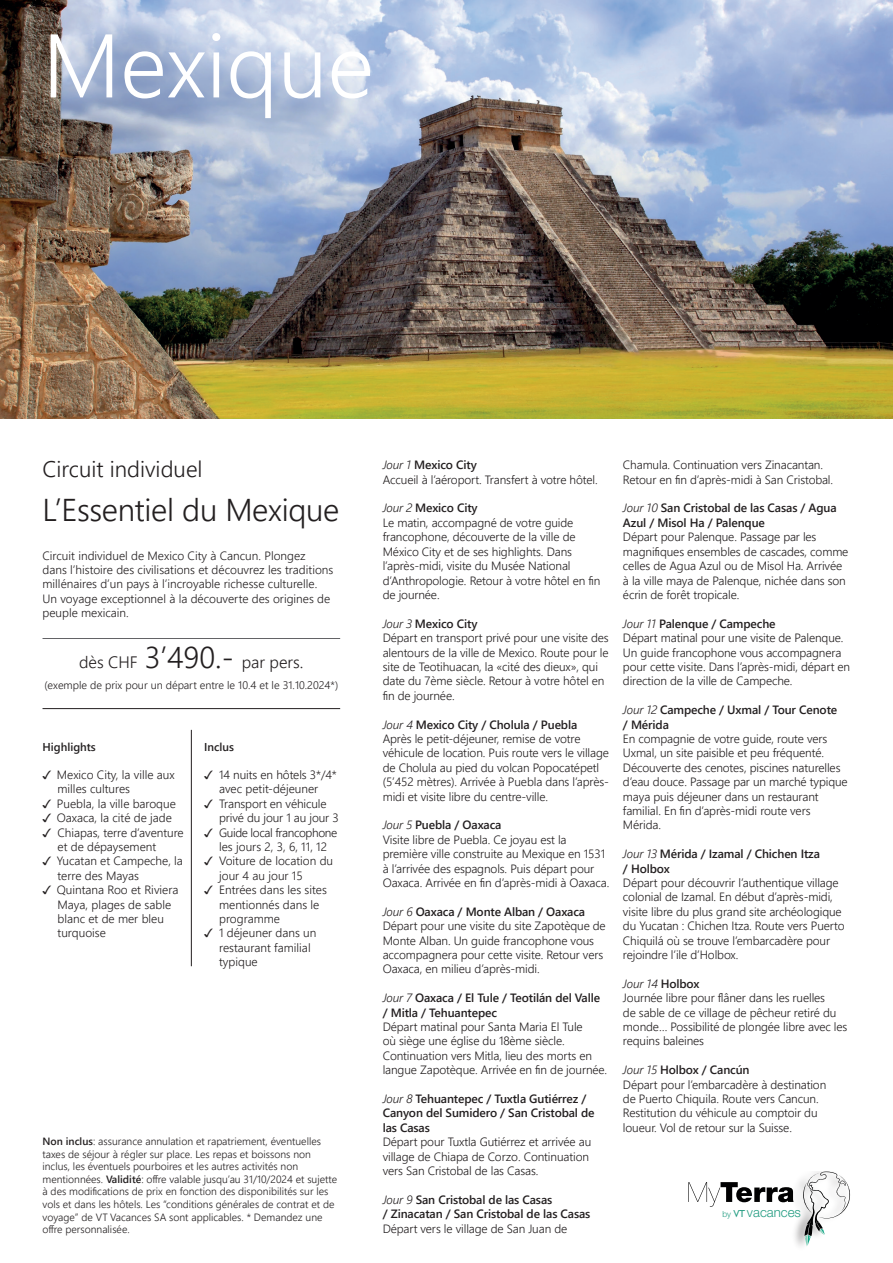
<style>
.page{position:relative;width:893px;height:1263px;background:#fff}
.page>*{position:absolute;margin:0;border:0;box-sizing:border-box;transform-origin:0 0}
.t1{font:300 90px "Segoe UI";color:#fff}
.t2{font:300 31.5px "Segoe UI";letter-spacing:-.01em;color:#231f20}
.t3{font:300 22.5px "Segoe UI";color:#231f20}
.t4{font:300 16.5px "Segoe UI";color:#231f20}
.t5{font:300 13.2px "Helvetica Neue";color:#229c81}
.t6{font:300 12px/14.4px "Segoe UI";letter-spacing:-.01em;color:#231f20}
.t7{font:600 12px/14.4px "Segoe UI";letter-spacing:-.01em;color:#231f20}
.t8{font:300 12px "Segoe UI";letter-spacing:-.03em;color:#231f20}
.t9{font:600 11.4px "Segoe UI";color:#231f20}
.t10{font:300 10.95px "Segoe UI";color:#231f20}
.t11{font:300 10.5px/12.6px "Segoe UI";color:#231f20}
.s1{font-size:30px}
.s2{font-family:"Monotype Sorts";font-weight:400}
.s3{font-weight:600}
.s4{font-style:italic}
.s5{font-weight:300;font-style:italic}
.s6{font-size:8.4px}
.s7{font-family:"Gill Sans";font-weight:400;font-size:10.05px}
</style>
<div class="page">
<img style="left:0;top:0;width:893px;height:418px">
<svg style="left:688px;top:1182px;width:100px;height:25px"></svg>
<img style="left:788px;top:1182px;width:12px;height:64px">
<svg style="left:800px;top:1171px;width:50px;height:75px"></svg>
<hr style="left:43px;top:638px;width:297px;height:1px;background:#636366">
<hr style="left:43px;top:708px;width:297px;height:1px;background:#231f20">
<hr style="left:191px;top:730px;width:1px;height:236px;background:#231f20">
<h1 class="t1" style="left:43px;top:-7px;width:333px">Mexique</h1>
<h3 class="t3" style="left:43px;top:451px;width:162px">Circuit individuel</h3>
<h2 class="t2" style="left:43px;top:485px;width:298px">L’Essentiel du Mexique</h2>
<p class="t6" style="left:43px;top:548px;width:292px">Circuit individuel de Mexico City à Cancun. Plongez<br>dans l’histoire des civilisations et découvrez les traditions millénaires d’un pays à l’incroyable richesse culturelle.<br>Un voyage exceptionnel à la découverte des origines de peuple mexicain.</p>
<h3 class="t4" style="left:79px;top:648px;width:226px">dès CHF <span class="s1">3’490.-</span> par pers.</h3>
<p class="t10" style="left:44px;top:676px;width:295px">(exemple de prix pour un départ entre le 10.4 et le 31.10.2024*)</p>
<p class="t9" style="left:43px;top:738px;width:55px">Highlights</p>
<p class="t6" style="left:43px;top:767px;width:134px"><span class="s2">3</span> Mexico City, la ville aux</p>
<p class="t6" style="left:58px;top:782px;width:74px">milles cultures</p>
<p class="t6" style="left:43px;top:796px;width:135px"><span class="s2">3</span> Puebla, la ville baroque</p>
<p class="t6" style="left:43px;top:810px;width:131px"><span class="s2">3</span> Oaxaca, la cité de jade</p>
<p class="t6" style="left:43px;top:825px;width:143px"><span class="s2">3</span> Chiapas, terre d’aventure</p>
<p class="t6" style="left:58px;top:839px;width:100px">et de dépaysement</p>
<p class="t6" style="left:43px;top:854px;width:142px"><span class="s2">3</span> Yucatan et Campeche, la</p>
<p class="t6" style="left:58px;top:868px;width:83px">terre des Mayas</p>
<p class="t6" style="left:43px;top:882px;width:138px"><span class="s2">3</span> Quintana Roo et Riviera</p>
<p class="t6" style="left:58px;top:897px;width:115px">Maya, plages de sable</p>
<p class="t6" style="left:58px;top:911px;width:108px">blanc et de mer bleu</p>
<p class="t6" style="left:58px;top:926px;width:50px">turquoise</p>
<p class="t9" style="left:204px;top:738px;width:31px">Inclus</p>
<p class="t6" style="left:204px;top:767px;width:134px"><span class="s2">3</span> 14 nuits en hôtels 3*/4*</p>
<p class="t6" style="left:219px;top:782px;width:101px">avec petit-déjeuner</p>
<p class="t6" style="left:204px;top:796px;width:124px"><span class="s2">3</span> Transport en véhicule</p>
<p class="t6" style="left:219px;top:810px;width:121px">privé du jour 1 au jour 3</p>
<p class="t8" style="left:204px;top:823px;width:135px"><span class="s2">3</span> Guide local francophone</p>
<p class="t6" style="left:219px;top:839px;width:109px">les jours 2, 3, 6, 11, 12</p>
<p class="t6" style="left:204px;top:854px;width:131px"><span class="s2">3</span> Voiture de location du</p>
<p class="t6" style="left:219px;top:868px;width:85px">jour 4 au jour 15</p>
<p class="t6" style="left:204px;top:882px;width:124px"><span class="s2">3</span> Entrées dans les sites</p>
<p class="t6" style="left:219px;top:897px;width:102px">mentionnés dans le</p>
<p class="t6" style="left:219px;top:911px;width:62px">programme</p>
<p class="t6" style="left:204px;top:926px;width:114px"><span class="s2">3</span> 1 déjeuner dans un</p>
<p class="t6" style="left:219px;top:940px;width:93px">restaurant familial</p>
<p class="t6" style="left:219px;top:954px;width:40px">typique</p>
<p class="t11" style="left:43px;top:1135px;width:296px"><span class="s3">Non inclus</span>: assurance annulation et rapatriement, éventuelles taxes de séjour à régler sur place. Les repas et boissons non inclus, les éventuels pourboires et les autres activités non mentionnées. <span class="s3">Validité</span>: offre valable jusqu’au 31/10/2024 et sujette à des modifications de prix en fonction des disponibilités sur les vols et dans les hôtels. Les “conditions générales de contrat et de voyage” de VT Vacances SA sont applicables. * Demandez une offre personnalisée.</p>
<p class="t6" style="left:383px;top:457px;width:216px"><span class="s4">Jour 1</span> <span class="s3">Mexico City<br></span>Accueil à l’aéroport. Transfert à votre hôtel.</p>
<p class="t6" style="left:383px;top:501px;width:219px"><span class="s4">Jour 2</span> <span class="s3">Mexico City<br></span>Le matin, accompagné de votre guide francophone, découverte de la ville de<br>México City et de ses highlights. Dans l’après-midi, visite du Musée National d’Anthropologie. Retour à votre hôtel en fin de journée.</p>
<p class="t6" style="left:383px;top:616px;width:228px"><span class="s4">Jour 3</span> <span class="s3">Mexico City<br></span>Départ en transport privé pour une visite des alentours de la ville de Mexico. Route pour le site de Teotihuacan, la «cité des dieux», qui date du 7ème siècle. Retour à votre hôtel en fin de journée.</p>
<p class="t6" style="left:383px;top:717px;width:228px"><span class="s4">Jour 4</span> <span class="s3">Mexico City / Cholula / Puebla </span>Après le petit-déjeuner, remise de votre véhicule de location. Puis route vers le village de Cholula au pied du volcan Popocatépetl (5’452 mètres). Arrivée à Puebla dans l’après&shy;midi et visite libre du centre-ville.</p>
<p class="t6" style="left:383px;top:817px;width:228px"><span class="s4">Jour 5</span> <span class="s3">Puebla / Oaxaca<br></span>Visite libre de Puebla. Ce joyau est la première ville construite au Mexique en 1531 à l’arrivée des espagnols. Puis départ pour Oaxaca. Arrivée en fin d’après-midi à Oaxaca.</p>
<p class="t6" style="left:383px;top:904px;width:225px"><span class="s4">Jour 6</span> <span class="s3">Oaxaca / Monte Alban / Oaxaca </span>Départ pour une visite du site Zapotèque de Monte Alban. Un guide francophone vous accompagnera pour cette visite. Retour vers Oaxaca, en milieu d’après-midi.</p>
<p class="t7" style="left:383px;top:990px;width:219px"><span class="s5">Jour 7</span> Oaxaca / El Tule / Teotilán del Valle / Mitla / Tehuantepec</p>
<p class="t6" style="left:383px;top:1019px;width:226px">Départ matinal pour Santa Maria El Tule<br>où siège une église du 18ème siècle.<br>Continuation vers Mitla, lieu des morts en langue Zapotèque. Arrivée en fin de journée.</p>
<p class="t7" style="left:383px;top:1091px;width:213px"><span class="s5">Jour 8</span> Tehuantepec / Tuxtla Gutiérrez /<br>Canyon del Sumidero / San Cristobal de las Casas</p>
<p class="t6" style="left:383px;top:1134px;width:210px">Départ pour Tuxtla Gutiérrez et arrivée au village de Chiapa de Corzo. Continuation vers San Cristobal de las Casas.</p>
<p class="t7" style="left:383px;top:1192px;width:209px"><span class="s5">Jour 9</span> San Cristobal de las Casas<br>/ Zinacatan / San Cristobal de las Casas</p>
<p class="t6" style="left:383px;top:1221px;width:186px">Départ vers le village de San Juan de</p>
<p class="t6" style="left:623px;top:457px;width:212px">Chamula. Continuation vers Zinacantan.<br>Retour en fin d’après-midi à San Cristobal.</p>
<p class="t7" style="left:623px;top:501px;width:215px"><span class="s5">Jour 10</span> San Cristobal de las Casas / Agua<br>Azul / Misol Ha / Palenque</p>
<p class="t6" style="left:623px;top:529px;width:227px">Départ pour Palenque. Passage par les magnifiques ensembles de cascades, comme celles de Agua Azul ou de Misol Ha. Arrivée à la ville maya de Palenque, nichée dans son écrin de forêt tropicale.</p>
<p class="t6" style="left:623px;top:616px;width:229px"><span class="s4">Jour 11</span> <span class="s3">Palenque / Campeche<br></span>Départ matinal pour une visite de Palenque.<br>Un guide francophone vous accompagnera pour cette visite. Dans l’après-midi, départ en direction de la ville de Campeche.</p>
<p class="t7" style="left:623px;top:702px;width:216px"><span class="s5">Jour 12</span> Campeche / Uxmal / Tour Cenote / Mérida</p>
<p class="t6" style="left:623px;top:731px;width:226px">En compagnie de votre guide, route vers Uxmal, un site paisible et peu fréquenté.<br>Découverte des cenotes, piscines naturelles d’eau douce. Passage par un marché typique maya puis déjeuner dans un restaurant familial. En fin d’après-midi route vers Mérida.</p>
<p class="t7" style="left:623px;top:846px;width:198px"><span class="s5">Jour 13</span> Mérida / Izamal / Chichen Itza / Holbox</p>
<p class="t6" style="left:623px;top:875px;width:223px">Départ pour découvrir l’authentique village colonial de Izamal. En début d’après-midi, visite libre du plus grand site archéologique du Yucatan : Chichen Itza. Route vers Puerto Chiquilá où se trouve l’embarcadère pour rejoindre l’ile d’Holbox.</p>
<p class="t6" style="left:623px;top:976px;width:226px"><span class="s4">Jour 14</span> <span class="s3">Holbox<br></span>Journée libre pour flâner dans les ruelles<br>de sable de ce village de pêcheur retiré du monde… Possibilité de plongée libre avec les requins baleines</p>
<p class="t6" style="left:623px;top:1062px;width:205px"><span class="s4">Jour 15</span> <span class="s3">Holbox / Cancún<br></span>Départ pour l’embarcadère à destination de Puerto Chiquila. Route vers Cancun.<br>Restitution du véhicule au comptoir du loueur. Vol de retour sur la Suisse.</p>
<p class="t5" style="left:722px;top:1204px;width:80px"><span class="s6">by</span> <span class="s7">VT</span> vacances</p>
</div>
